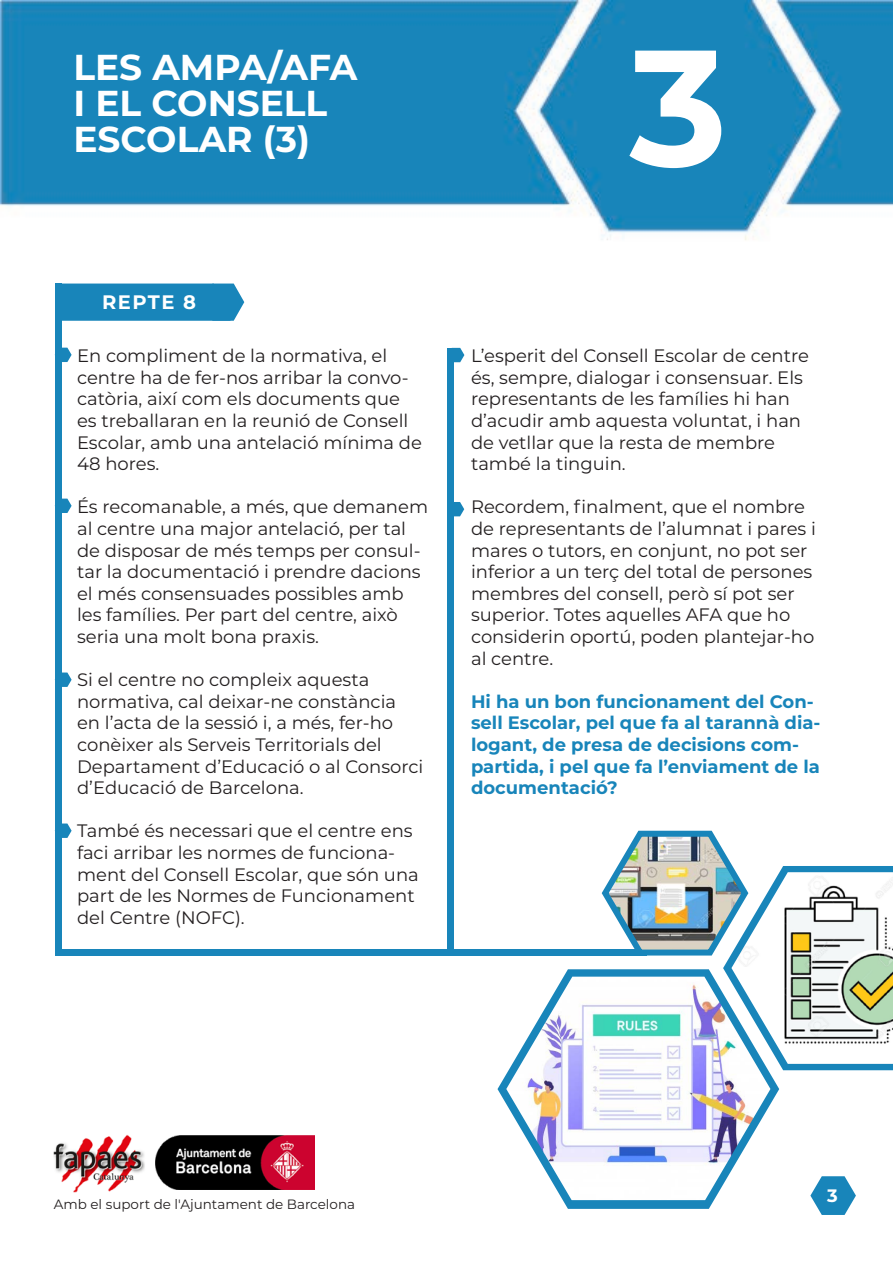
<style>
.page{position:relative;width:893px;height:1263px;background:#fff}
.page>*{position:absolute;margin:0;border:0;box-sizing:border-box;transform-origin:0 0}
.t1{font:700 165px "Montserrat";color:#fff}
.t2{font:700 36px "Montserrat";color:#fff}
.t3{font:700 19.5px "Montserrat";letter-spacing:.08em;color:#fff}
.t4{font:18px/21.6px "Montserrat";color:#231f20}
.t5{font:700 18px/21.6px "Montserrat";color:#1885ba}
.t6{font:700 18px "Montserrat";color:#fff}
.t7{font:13.5px "Montserrat";color:#231f20}
</style>
<div class="page">
<img style="left:0;top:0;width:893px;height:1193px">
<div style="left:58px;top:949px;width:589px;height:6px;background:#1885ba"></div>
<svg style="left:810px;top:1176px;width:46px;height:39px"></svg>
<div style="left:55px;top:284px;width:6px;height:671px;background:#1885ba"></div>
<div style="left:61px;top:284px;width:183px;height:37px;background:#1885ba"></div>
<svg style="left:497px;top:969px;width:282px;height:240px"></svg>
<svg style="left:598px;top:825px;width:295px;height:245px"></svg>
<img style="left:731px;top:872px;width:162px;height:192px">
<img style="left:506px;top:977px;width:264px;height:223px">
<div style="left:447px;top:348px;width:7px;height:604px;background:#1885ba"></div>
<svg style="left:61px;top:499px;width:11px;height:14px"></svg>
<svg style="left:61px;top:672px;width:11px;height:15px"></svg>
<svg style="left:61px;top:348px;width:11px;height:14px"></svg>
<svg style="left:454px;top:348px;width:10px;height:14px"></svg>
<svg style="left:454px;top:502px;width:10px;height:14px"></svg>
<svg style="left:61px;top:823px;width:11px;height:15px"></svg>
<img style="left:156px;top:1135px;width:158px;height:54px">
<img style="left:54px;top:1135px;width:93px;height:57px">
<p class="t2" style="left:73px;top:42px;width:286px">LES AMPA/AFA</p>
<p class="t2" style="left:73px;top:78px;width:256px">I EL CONSELL</p>
<p class="t2" style="left:73px;top:114px;width:238px">ESCOLAR (3)</p>
<p class="t1" style="left:630px;top:-11px;width:99px">3</p>
<p class="t3" style="left:102px;top:288px;width:96px">REPTE 8</p>
<p class="t4" style="left:77px;top:344px;width:346px">En compliment de la normativa, el centre ha de fer-nos arribar la convo&shy;catòria, així com els documents que es treballaran en la reunió de Consell<br>Escolar, amb una antelació mínima de<br>48 hores.</p>
<p class="t4" style="left:77px;top:495px;width:353px">És recomanable, a més, que demanem al centre una major antelació, per tal de disposar de més temps per consul&shy;tar la documentació i prendre dacions el més consensuades possibles amb les famílies. Per part del centre, això seria una molt bona praxis.</p>
<p class="t4" style="left:77px;top:668px;width:348px">Si el centre no compleix aquesta normativa, cal deixar-ne constància en l’acta de la sessió i, a més, fer-ho conèixer als Serveis Territorials del Departament d’Educació o al Consorci d’Educació de Barcelona.</p>
<p class="t4" style="left:77px;top:819px;width:343px">També és necessari que el centre ens faci arribar les normes de funciona&shy;ment del Consell Escolar, que són una part de les Normes de Funcionament del Centre (NOFC).</p>
<p class="t4" style="left:471px;top:344px;width:339px">L’esperit del Consell Escolar de centre és, sempre, dialogar i consensuar. Els representants de les famílies hi han d’acudir amb aquesta voluntat, i han de vetllar que la resta de membre també la tinguin.</p>
<p class="t4" style="left:471px;top:495px;width:346px">Recordem, finalment, que el nombre de representants de l’alumnat i pares i mares o tutors, en conjunt, no pot ser inferior a un terç del total de persones membres del consell, però sí pot ser superior. Totes aquelles AFA que ho considerin oportú, poden plantejar-ho al centre.</p>
<p class="t5" style="left:471px;top:690px;width:351px">Hi ha un bon funcionament del Con&shy;sell Escolar, pel que fa al tarannà dia&shy;logant, de presa de decisions com&shy;partida, i pel que fa l’enviament de la documentació?</p>
<p class="t7" style="left:54px;top:1195px;width:303px">Amb el suport de l'Ajuntament de Barcelona</p>
<p class="t6" style="left:827px;top:1182px;width:12px">3</p>
</div>
